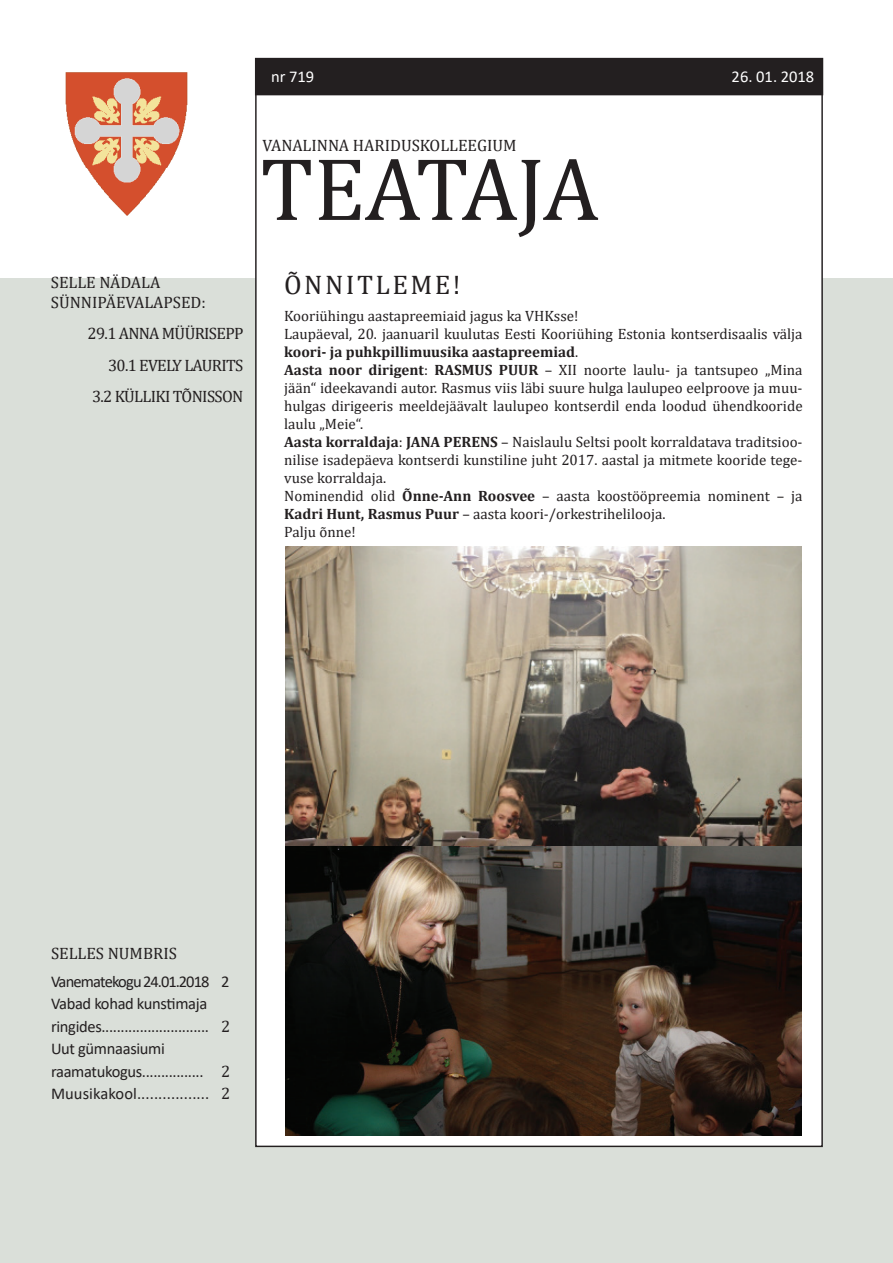
<style>
.page{position:relative;width:893px;height:1263px;background:#fff}
.page>*{position:absolute;margin:0;border:0;box-sizing:border-box;transform-origin:0 0}
.t1{font:90px "Cambria";letter-spacing:-.015em;color:#231f20}
.t2{font:27px "Cambria";letter-spacing:.09em;color:#231f20}
.t3{font:16.5px/22.5px "Calibri";letter-spacing:-.02em;color:#231f20}
.t4{font:16.5px "Cambria";color:#231f20}
.t5{font:16.5px "Cambria";letter-spacing:-.04em;color:#231f20}
.t6{font:16.5px "Calibri";letter-spacing:.005em;color:#231f20}
.t7{font:16.5px "Calibri";letter-spacing:-.06em;color:#231f20}
.t8{font:16.5px "Calibri";color:#fff}
.t9{font:15px/18px "Cambria";color:#231f20}
.s1{font-weight:700}
</style>
<div class="page">
<div style="left:1px;top:279px;width:892px;height:984px;background:#dadfd9"></div>
<div style="left:255px;top:63px;width:568px;height:1084px;background:#fff;border:1px solid #231f20"></div>
<div style="left:255px;top:58px;width:568px;height:37px;background:#231f20"></div>
<img style="left:65px;top:72px;width:123px;height:144px">
<img style="left:285px;top:546px;width:517px;height:589px">
<p class="t8" style="left:271px;top:65px;width:45px">nr 719</p>
<p class="t8" style="left:732px;top:65px;width:84px">26. 01. 2018</p>
<p class="t4" style="left:51px;top:273px;width:111px">SELLE NÄDALA</p>
<p class="t4" style="left:51px;top:293px;width:156px">SÜNNIPÄEVALAPSED:</p>
<p class="t5" style="left:88px;top:324px;width:157px">29.1 ANNA MÜÜRISEPP</p>
<p class="t5" style="left:108px;top:355px;width:137px">30.1 EVELY LAURITS</p>
<p class="t5" style="left:92px;top:387px;width:153px">3.2 KÜLLIKI TÕNISSON</p>
<p class="t4" style="left:263px;top:136px;width:256px">VANALINNA HARIDUSKOLLEEGIUM</p>
<p class="t1" style="left:260px;top:136px;width:340px">TEATAJA</p>
<p class="t2" style="left:284px;top:269px;width:178px">ÕNNITLEME!</p>
<p class="t9" style="left:284px;top:307px;width:296px">Kooriühingu aastapreemiaid jagus ka VHKsse!</p>
<p class="t9" style="left:284px;top:325px;width:520px">Laupäeval, 20. jaanuaril kuulutas Eesti Kooriühing Estonia kontserdisaalis välja <span class="s1">koori- ja puhkpillimuusika aastapreemiad</span>.</p>
<p class="t9" style="left:284px;top:361px;width:520px;text-align:justify"><span class="s1">Aasta noor dirigent</span>: <span class="s1">RASMUS PUUR</span> – XII noorte laulu- ja tantsupeo „Mina jään“ ideekavandi autor. Rasmus viis läbi suure hulga laulupeo eelproove ja muu&shy;hulgas dirigeeris meeldejäävalt laulupeo kontserdil enda loodud ühendkooride laulu „Meie“.</p>
<p class="t9" style="left:284px;top:433px;width:520px;text-align:justify"><span class="s1">Aasta korraldaja</span>: <span class="s1">JANA PERENS</span> – Naislaulu Seltsi poolt korraldatava traditsioo&shy;nilise isadepäeva kontserdi kunstiline juht 2017. aastal ja mitmete kooride tege&shy;vuse korraldaja.</p>
<p class="t9" style="left:284px;top:487px;width:520px">Nominendid olid <span class="s1">Õnne-Ann Roosvee</span> – aasta koostööpreemia nominent – ja<br><span class="s1">Kadri Hunt, Rasmus Puur</span> – aasta koori-/orkestrihelilooja.</p>
<p class="t9" style="left:284px;top:523px;width:73px">Palju õnne!</p>
<p class="t4" style="left:51px;top:943px;width:127px">SELLES NUMBRIS</p>
<p class="t7" style="left:51px;top:970px;width:160px">Vanematekogu 24.01.2018</p>
<p class="t3" style="left:51px;top:992px;width:159px">Vabad kohad kunstimaja ringides............................</p>
<p class="t3" style="left:51px;top:1037px;width:154px">Uut gümnaasiumi raamatukogus................</p>
<p class="t6" style="left:51px;top:1082px;width:160px">Muusikakool.................</p>
<p class="t3" style="left:221px;top:970px;width:10px">2</p>
<p class="t4" style="left:221px;top:1016px;width:11px">2</p>
<p class="t4" style="left:221px;top:1061px;width:11px">2</p>
<p class="t4" style="left:221px;top:1084px;width:11px">2</p>
</div>
